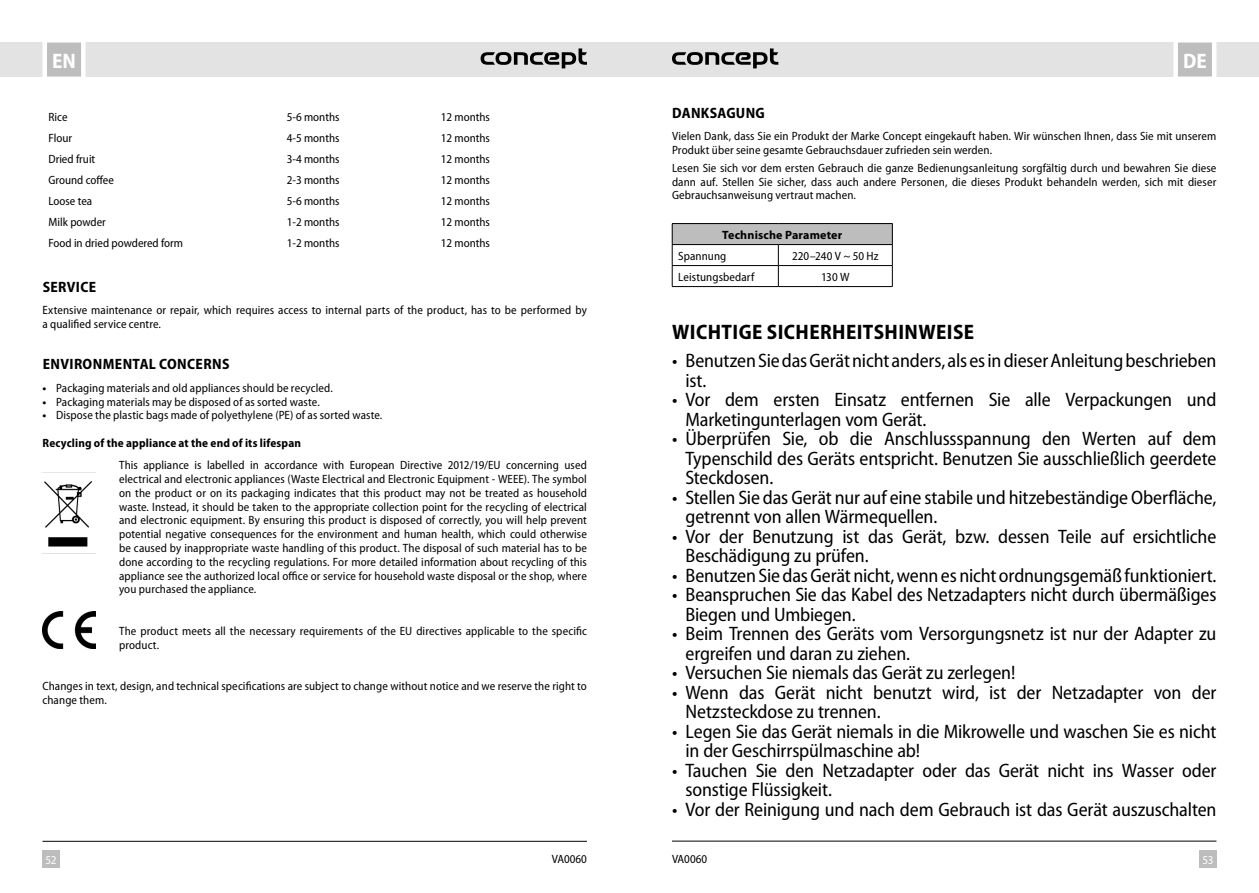
<style>
.page{position:relative;width:1259px;height:893px;background:#fff}
.page>*{position:absolute;margin:0;border:0;box-sizing:border-box;transform-origin:0 0}
.Nadpis_moje_CZ{font:700 semi-condensed 21px "Myriad Pro";letter-spacing:.02em;color:#000}
.t1{font:700 semi-condensed 21px "Myriad Pro";color:#fff}
.t2{font:semi-condensed 19.5px/19.5px "Myriad Pro";letter-spacing:-.01em;color:#000}
.Nadpis_odsazení_2_mm{font:700 semi-condensed 15px "Myriad Pro";letter-spacing:.025em;color:#000}
.Nadpis_moje{font:700 semi-condensed 15px "Myriad Pro";letter-spacing:.02em;color:#000}
.Text{font:semi-condensed 12px/13.8px "Myriad Pro";letter-spacing:.005em;color:#000}
.Text-2{font:700 semi-condensed 12px "Myriad Pro";letter-spacing:.015em;color:#000}
.Odrážky-moje_bold{font:semi-condensed 12px "Myriad Pro";letter-spacing:.005em;color:#000}
.Odrážky-moje_bold-2{font:700 12px "Myriad Pro";letter-spacing:.015em;color:#000}
.t3{font:semi-condensed 12px "Myriad Pro";color:#fff}
.s1{font-weight:700}
</style>
<div class="page">
<div style="left:629px;top:43px;width:630px;height:34px;background:#e3e3e3"></div>
<div style="left:1199px;top:850px;width:17px;height:17px;background:#bdbdbd"></div>
<svg style="left:1171px;top:42px;width:47px;height:35px;background:#cecece"></svg>
<hr style="left:672px;top:841px;width:544px;height:1px;background:#000">
<svg style="left:672px;top:48px;width:106px;height:20px"></svg>
<div style="left:0;top:43px;width:629px;height:34px;background:#e3e3e3"></div>
<div style="left:43px;top:850px;width:17px;height:17px;background:#bdbdbd"></div>
<svg style="left:40px;top:42px;width:48px;height:35px;background:#cecece"></svg>
<hr style="left:43px;top:841px;width:544px;height:1px;background:#000">
<svg style="left:480px;top:48px;width:107px;height:20px"></svg>
<img style="left:43px;top:472px;width:53px;height:82px">
<img style="left:43px;top:611px;width:53px;height:37px">
<div style="left:672px;top:224px;width:220px;height:21px;background:#bdbdbd"></div>
<hr style="left:672px;top:223px;width:106px;height:1px;background:#000">
<hr style="left:778px;top:223px;width:114px;height:1px;background:#000">
<hr style="left:672px;top:244px;width:106px;height:1px;background:#000">
<hr style="left:778px;top:244px;width:114px;height:1px;background:#000">
<hr style="left:672px;top:265px;width:106px;height:1px;background:#000">
<svg style="left:672px;top:224px;width:1px;height:62px"></svg>
<hr style="left:778px;top:265px;width:114px;height:1px;background:#000">
<svg style="left:778px;top:245px;width:1px;height:41px"></svg>
<svg style="left:892px;top:224px;width:1px;height:62px"></svg>
<hr style="left:672px;top:286px;width:106px;height:1px;background:#000">
<hr style="left:778px;top:286px;width:114px;height:1px;background:#000">
<h1 class="t1" style="left:52px;top:50px;width:25px">EN</h1>
<p class="Text" style="left:49px;top:111px;width:21px">Rice</p>
<p class="Text" style="left:287px;top:111px;width:54px">5-6 months</p>
<p class="Text" style="left:441px;top:111px;width:51px">12 months</p>
<p class="Text" style="left:49px;top:132px;width:25px">Flour</p>
<p class="Text" style="left:287px;top:132px;width:54px">4-5 months</p>
<p class="Text" style="left:441px;top:132px;width:51px">12 months</p>
<p class="Text" style="left:49px;top:153px;width:48px">Dried fruit</p>
<p class="Text" style="left:287px;top:153px;width:54px">3-4 months</p>
<p class="Text" style="left:441px;top:153px;width:51px">12 months</p>
<p class="Text" style="left:49px;top:174px;width:67px">Ground coffee</p>
<p class="Text" style="left:287px;top:174px;width:54px">2-3 months</p>
<p class="Text" style="left:441px;top:174px;width:51px">12 months</p>
<p class="Text" style="left:49px;top:195px;width:45px">Loose tea</p>
<p class="Text" style="left:287px;top:195px;width:54px">5-6 months</p>
<p class="Text" style="left:441px;top:195px;width:51px">12 months</p>
<p class="Text" style="left:49px;top:216px;width:59px">Milk powder</p>
<p class="Text" style="left:287px;top:216px;width:54px">1-2 months</p>
<p class="Text" style="left:441px;top:216px;width:51px">12 months</p>
<p class="Text" style="left:49px;top:237px;width:136px">Food in dried powdered form</p>
<p class="Text" style="left:287px;top:237px;width:54px">1-2 months</p>
<p class="Text" style="left:441px;top:237px;width:51px">12 months</p>
<p class="Nadpis_odsazení_2_mm" style="left:43px;top:278px;width:55px">SERVICE</p>
<p class="Text" style="left:43px;top:304px;width:546px">Extensive maintenance or repair, which requires access to internal parts of the product, has to be performed by a qualified service centre.</p>
<p class="Nadpis_odsazení_2_mm" style="left:43px;top:356px;width:188px">ENVIRONMENTAL CONCERNS</p>
<p class="Text" style="left:43px;top:381px;width:292px"><span class="s1">•</span> Packaging materials and old appliances should be recycled.</p>
<p class="Text" style="left:43px;top:395px;width:279px"><span class="s1">•</span> Packaging materials may be disposed of as sorted waste.</p>
<p class="Text" style="left:43px;top:409px;width:341px"><span class="s1">•</span> Dispose the plastic bags made of polyethylene (PE) of as sorted waste.</p>
<p class="Text-2" style="left:43px;top:436px;width:260px">Recycling of the appliance at the end of its lifespan</p>
<p class="Text" style="left:119px;top:459px;width:469px;text-align:justify">This appliance is labelled in accordance with European Directive 2012/19/EU concerning used electrical and electronic appliances (Waste Electrical and Electronic Equipment - WEEE). The symbol on the product or on its packaging indicates that this product may not be treated as household waste. Instead, it should be taken to the appropriate collection point for the recycling of electrical and electronic equipment. By ensuring this product is disposed of correctly, you will help prevent potential negative consequences for the environment and human health, which could otherwise be caused by inappropriate waste handling of this product. The disposal of such material has to be done according to the recycling regulations. For more detailed information about recycling of this appliance see the authorized local office or service for household waste disposal or the shop, where you purchased the appliance.</p>
<p class="Text" style="left:119px;top:624px;width:469px">The product meets all the necessary requirements of the EU directives applicable to the specific product.</p>
<p class="Text" style="left:43px;top:679px;width:546px">Changes in text, design, and technical specifications are subject to change without notice and we reserve the right to change them.</p>
<h1 class="t1" style="left:1183px;top:50px;width:25px">DE</h1>
<p class="Nadpis_moje" style="left:672px;top:104px;width:94px">DANKSAGUNG</p>
<p class="Text" style="left:672px;top:129px;width:546px">Vielen Dank, dass Sie ein Produkt der Marke Concept eingekauft haben. Wir wünschen Ihnen, dass Sie mit unserem<br>Produkt über seine gesamte Gebrauchsdauer zufrieden sein werden.</p>
<p class="Text" style="left:672px;top:161px;width:546px;text-align:justify">Lesen Sie sich vor dem ersten Gebrauch die ganze Bedienungsanleitung sorgfältig durch und bewahren Sie diese dann auf. Stellen Sie sicher, dass auch andere Personen, die dieses Produkt behandeln werden, sich mit dieser Gebrauchsanweisung vertraut machen.</p>
<p class="Odrážky-moje_bold-2" style="left:722px;top:228px;width:122px">Technische Parameter</p>
<p class="Odrážky-moje_bold" style="left:678px;top:249px;width:50px">Spannung</p>
<p class="Odrážky-moje_bold" style="left:792px;top:249px;width:88px">220–240 V ~ 50 Hz</p>
<p class="Odrážky-moje_bold" style="left:678px;top:270px;width:78px">Leistungsbedarf</p>
<p class="Odrážky-moje_bold" style="left:821px;top:270px;width:30px">130 W</p>
<p class="Nadpis_moje_CZ" style="left:672px;top:320px;width:303px">WICHTIGE SICHERHEITSHINWEISE</p>
<p class="t2" style="left:685px;top:351px;width:532px;text-indent:-14px">• Benutzen Sie das Gerät nicht anders, als es in dieser Anleitung beschrieben ist.</p>
<p class="t2" style="left:685px;top:390px;width:532px;text-indent:-14px">• Vor dem ersten Einsatz entfernen Sie alle Verpackungen und<br>Marketingunterlagen vom Gerät.</p>
<p class="t2" style="left:685px;top:429px;width:532px;text-align:justify;text-indent:-14px">• Überprüfen Sie, ob die Anschlussspannung den Werten auf dem Typenschild des Geräts entspricht. Benutzen Sie ausschließlich geerdete Steckdosen.</p>
<p class="t2" style="left:685px;top:488px;width:532px;text-indent:-14px">• Stellen Sie das Gerät nur auf eine stabile und hitzebeständige Oberfläche, getrennt von allen Wärmequellen.</p>
<p class="t2" style="left:685px;top:527px;width:532px;text-indent:-14px">• Vor der Benutzung ist das Gerät, bzw. dessen Teile auf ersichtliche<br>Beschädigung zu prüfen.</p>
<p class="t2" style="left:672px;top:566px;width:546px">• Benutzen Sie das Gerät nicht, wenn es nicht ordnungsgemäß funktioniert.</p>
<p class="t2" style="left:685px;top:585px;width:532px;text-indent:-14px">• Beanspruchen Sie das Kabel des Netzadapters nicht durch übermäßiges<br>Biegen und Umbiegen.</p>
<p class="t2" style="left:685px;top:624px;width:532px;text-indent:-14px">• Beim Trennen des Geräts vom Versorgungsnetz ist nur der Adapter zu ergreifen und daran zu ziehen.</p>
<p class="t2" style="left:672px;top:663px;width:345px">• Versuchen Sie niemals das Gerät zu zerlegen!</p>
<p class="t2" style="left:685px;top:683px;width:532px;text-indent:-14px">• Wenn das Gerät nicht benutzt wird, ist der Netzadapter von der<br>Netzsteckdose zu trennen.</p>
<p class="t2" style="left:685px;top:722px;width:532px;text-indent:-14px">• Legen Sie das Gerät niemals in die Mikrowelle und waschen Sie es nicht in der Geschirrspülmaschine ab!</p>
<p class="t2" style="left:685px;top:761px;width:532px;text-indent:-14px">• Tauchen Sie den Netzadapter oder das Gerät nicht ins Wasser oder sonstige Flüssigkeit.</p>
<p class="t2" style="left:672px;top:800px;width:546px">• Vor der Reinigung und nach dem Gebrauch ist das Gerät auszuschalten</p>
<p class="t3" style="left:45px;top:853px;width:13px">52</p>
<p class="Text" style="left:672px;top:852px;width:37px">VA0060</p>
<p class="Text" style="left:552px;top:852px;width:37px">VA0060</p>
<p class="t3" style="left:1202px;top:853px;width:13px">53</p>
</div>
